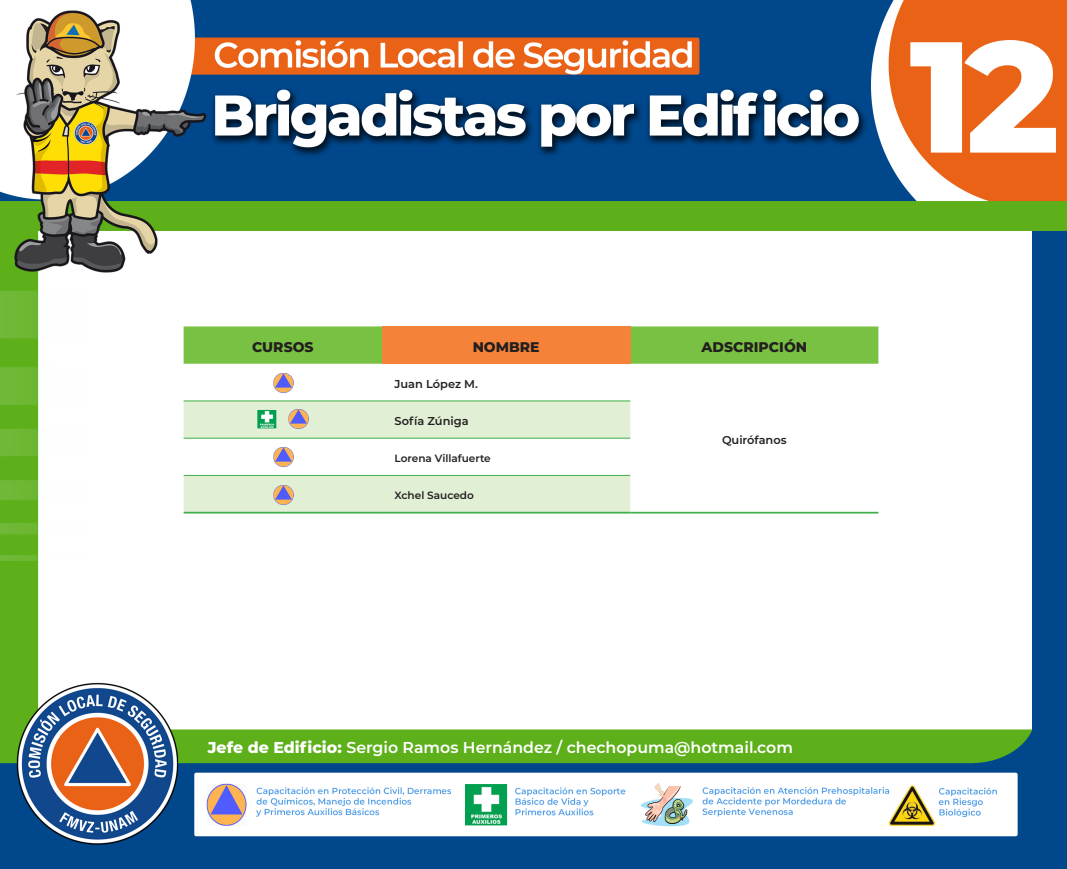
<style>
.page{position:relative;width:1067px;height:869px;background:#fff}
.page>*{position:absolute;margin:0;border:0;box-sizing:border-box;transform-origin:0 0}
.t1{font:800 157.5px "Montserrat";color:#fff}
.t2{font:600 15.75px "Montserrat";color:#fff}
.t3{font:800 14px "Montserrat";color:#231f20}
.t4{font:600 11.38px "Montserrat";color:#231f20}
.t5{font:600 10.5px "Montserrat";color:#231f20}
.s1{font-weight:800}
</style>
<div class="page">
<img style="left:0;top:0;width:1067px;height:868px">
<div style="left:184px;top:326px;width:694px;height:37px;background:#79c142"></div>
<div style="left:382px;top:326px;width:248px;height:37px;background:#f48238"></div>
<svg style="left:184px;top:401px;width:446px;height:110px;fill:#e1efd4"></svg>
<hr style="left:184px;top:400px;width:198px;height:1px;background:#40ae49">
<hr style="left:382px;top:400px;width:248px;height:1px;background:#40ae49">
<hr style="left:184px;top:437px;width:198px;height:1px;background:#40ae49">
<hr style="left:382px;top:437px;width:248px;height:1px;background:#40ae49">
<hr style="left:184px;top:475px;width:198px;height:1px;background:#40ae49">
<hr style="left:382px;top:475px;width:248px;height:1px;background:#40ae49">
<hr style="left:630px;top:511px;width:248px;height:2px;background:#40ae49">
<hr style="left:184px;top:511px;width:198px;height:2px;background:#40ae49">
<hr style="left:382px;top:511px;width:248px;height:2px;background:#40ae49">
<img style="left:271px;top:372px;width:24px;height:21px">
<img style="left:286px;top:408px;width:24px;height:21px">
<img style="left:256px;top:408px;width:23px;height:21px">
<img style="left:271px;top:446px;width:24px;height:21px">
<img style="left:271px;top:484px;width:24px;height:21px">
<p class="t3" style="left:252px;top:336px;width:63px">CURSOS</p>
<p class="t3" style="left:472px;top:336px;width:69px">NOMBRE</p>
<p class="t3" style="left:701px;top:336px;width:107px">ADSCRIPCIÓN</p>
<p class="t4" style="left:394px;top:375px;width:85px">Juan López M.</p>
<p class="t4" style="left:394px;top:413px;width:76px">Sofía Zúniga</p>
<p class="t5" style="left:394px;top:450px;width:98px">Lorena Villafuerte</p>
<p class="t5" style="left:394px;top:487px;width:81px">Xchel Saucedo</p>
<p class="t4" style="left:722px;top:431px;width:66px">Quirófanos</p>
<p class="t2" style="left:208px;top:735px;width:586px"><span class="s1">Jefe de Edificio:</span> Sergio Ramos Hernández / chechopuma@hotmail.com</p>
<h1 class="t1" style="left:909px;top:-19px;width:152px">12</h1>
</div>
